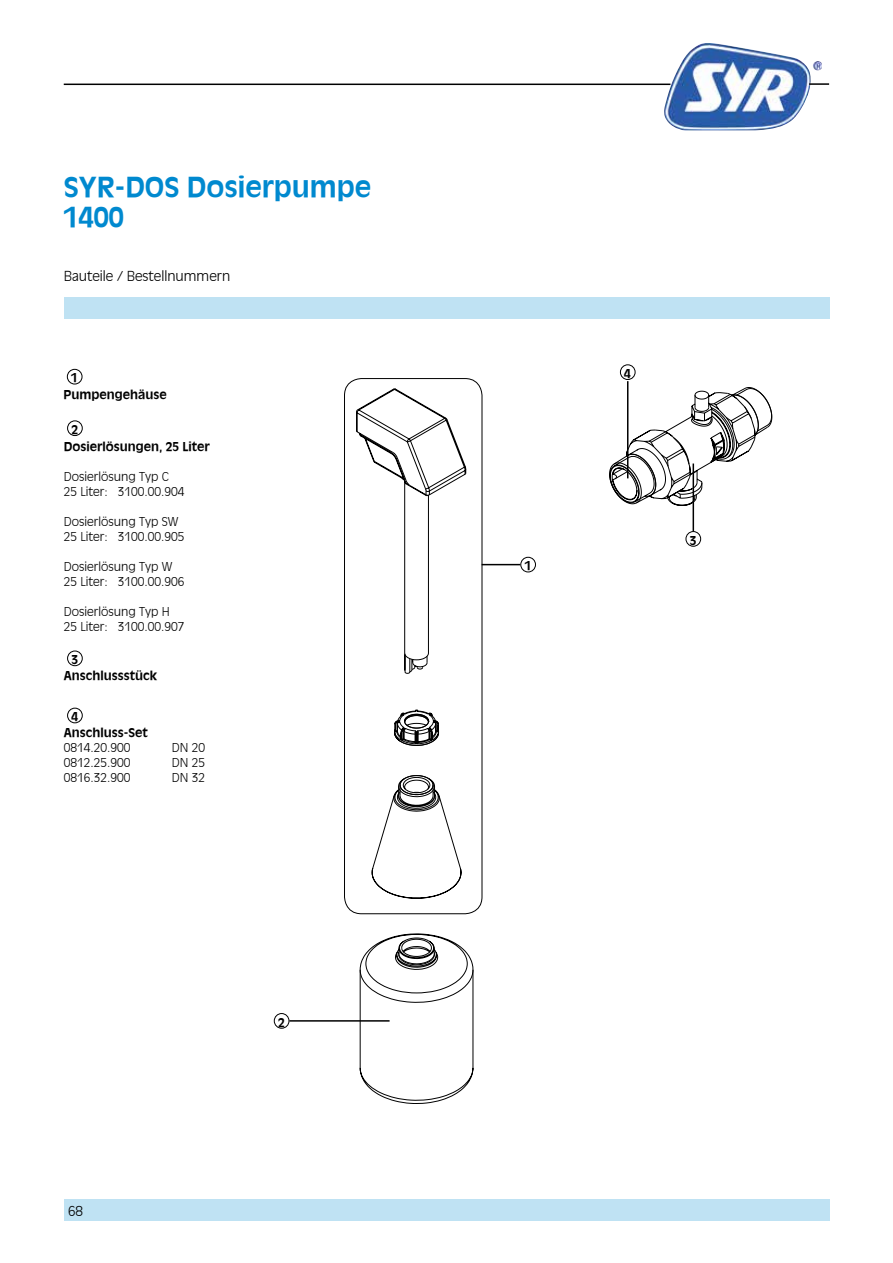
<style>
.page{position:relative;width:893px;height:1263px;background:#fff}
.page>*{position:absolute;margin:0;border:0;box-sizing:border-box;transform-origin:0 0}
.t1{font:700 27px/30px "Ant Oliv";color:#0089cf}
.t2{font:300 13.5px "Ant Oliv";color:#000}
.t3{font:300 12px/15px "Ant Oliv";color:#000}
.t4{font:700 12px/16.4px "Ant Oliv";color:#000}
</style>
<div class="page">
<div style="left:64px;top:298px;width:765px;height:21px;background:#bfe2f3"></div>
<div style="left:64px;top:1199px;width:765px;height:21px;background:#bfe2f3"></div>
<img style="left:663px;top:43px;width:159px;height:87px">
<hr style="left:64px;top:84px;width:606px;height:1px;background:#000">
<hr style="left:809px;top:83px;width:20px;height:2px;background:#000">
<div style="left:344px;top:378px;width:138px;height:536px;border:1px solid #000;border-radius:17px"></div>
<svg style="left:356px;top:388px;width:117px;height:716px"></svg>
<svg style="left:609px;top:387px;width:163px;height:119px"></svg>
<div style="left:67px;top:369px;width:15px;height:15px;border:1px solid #000;border-radius:50%"></div>
<div style="left:67px;top:420px;width:16px;height:16px;border:1px solid #000;border-radius:50%"></div>
<div style="left:274px;top:1013px;width:15px;height:15px;border:1px solid #000;border-radius:50%"></div>
<div style="left:520px;top:557px;width:16px;height:15px;border:1px solid #000;border-radius:50%"></div>
<hr style="left:482px;top:564px;width:38px;height:1px;background:#000">
<hr style="left:289px;top:1020px;width:101px;height:2px;background:#000">
<div style="left:686px;top:531px;width:15px;height:16px;border:1px solid #000;border-radius:50%"></div>
<hr style="left:693px;top:463px;width:1px;height:68px;background:#000">
<div style="left:67px;top:651px;width:16px;height:15px;border:1px solid #000;border-radius:50%"></div>
<div style="left:67px;top:708px;width:16px;height:15px;border:1px solid #000;border-radius:50%"></div>
<div style="left:620px;top:364px;width:15px;height:16px;border:1px solid #000;border-radius:50%"></div>
<hr style="left:627px;top:381px;width:1px;height:97px;background:#000">
<h1 class="t1" style="left:64px;top:170px;width:309px">SYR-DOS Dosierpumpe<br>1400</h1>
<p class="t2" style="left:64px;top:268px;width:168px">Bauteile / Bestellnummern</p>
<p class="t4" style="left:64px;top:369px;width:105px;text-indent:8px">1<br>Pumpengehäuse</p>
<p class="t4" style="left:71px;top:421px;width:8px">2</p>
<p class="t4" style="left:64px;top:438px;width:148px">Dosierlösungen, 25 Liter</p>
<p class="t3" style="left:64px;top:469px;width:122px">Dosierlösung Typ C<br>25 Liter: 3100.00.904</p>
<p class="t3" style="left:64px;top:514px;width:122px">Dosierlösung Typ SW<br>25 Liter: 3100.00.905</p>
<p class="t3" style="left:64px;top:559px;width:122px">Dosierlösung Typ W<br>25 Liter: 3100.00.906</p>
<p class="t3" style="left:64px;top:604px;width:122px">Dosierlösung Typ H<br>25 Liter: 3100.00.907</p>
<p class="t4" style="left:64px;top:651px;width:95px;text-indent:8px">3<br>Anschlussstück</p>
<p class="t4" style="left:71px;top:708px;width:8px">4</p>
<p class="t4" style="left:64px;top:724px;width:86px">Anschluss-Set</p>
<p class="t3" style="left:64px;top:740px;width:68px">0814.20.900</p>
<p class="t3" style="left:172px;top:740px;width:35px">DN 20</p>
<p class="t3" style="left:64px;top:755px;width:68px">0812.25.900</p>
<p class="t3" style="left:172px;top:755px;width:35px">DN 25</p>
<p class="t3" style="left:64px;top:770px;width:68px">0816.32.900</p>
<p class="t3" style="left:172px;top:770px;width:35px">DN 32</p>
<p class="t2" style="left:68px;top:1203px;width:17px">68</p>
<p class="t4" style="left:278px;top:1013px;width:8px">2</p>
<p class="t4" style="left:525px;top:557px;width:8px">1</p>
<p class="t4" style="left:624px;top:365px;width:8px">4</p>
<p class="t4" style="left:690px;top:531px;width:8px">3</p>
</div>
